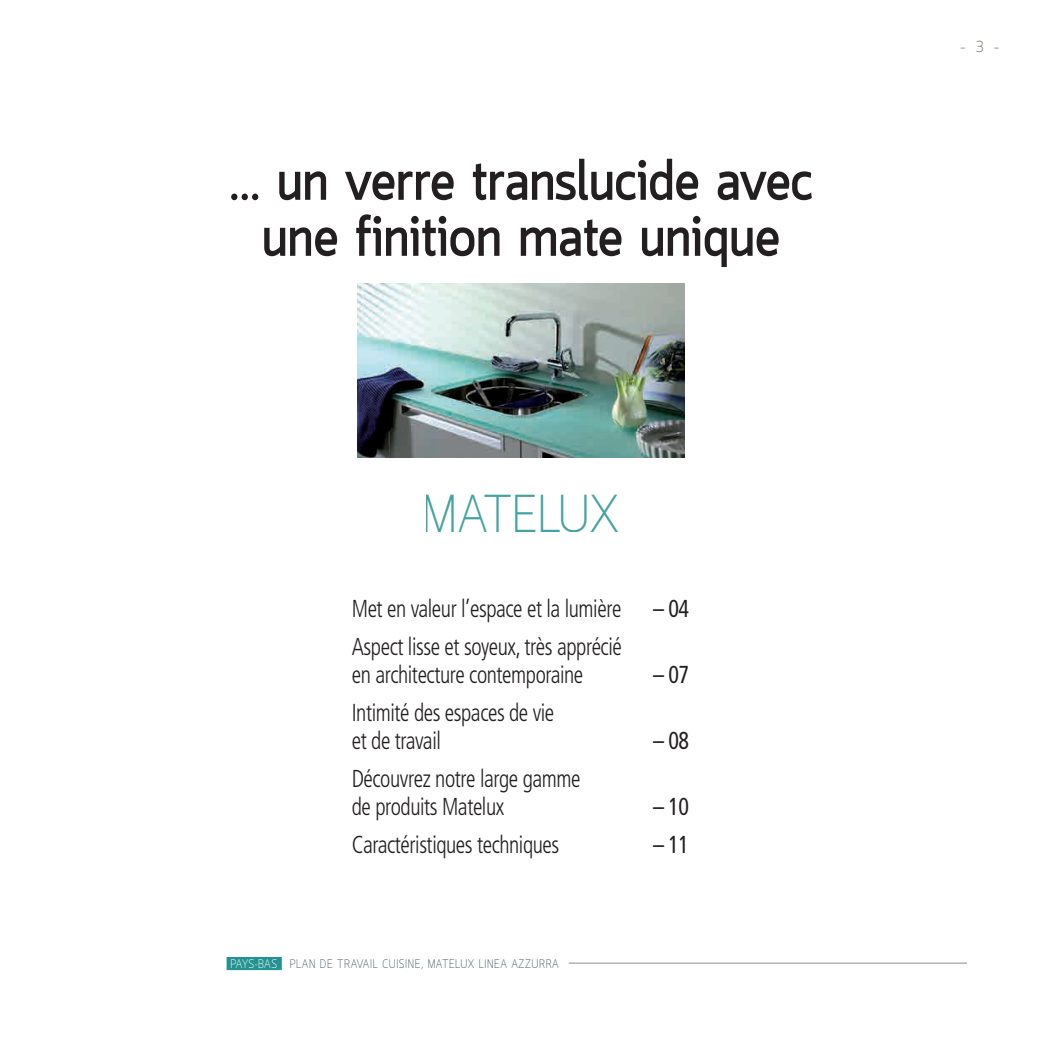
<style>
.page{position:relative;width:1042px;height:1042px;background:#fff}
.page>*{position:absolute;margin:0;border:0;box-sizing:border-box;transform-origin:0 0}
.titre_1_28{font:700 56px/56px "Quark";color:#231f20;text-align:center;scale:.95 1}
.t1{font:300 52.5px "Quark";color:#239291;scale:.95 1}
.t2{font:300 condensed 24.5px/28px "Frutiger LT Std";letter-spacing:-.02em;color:#231f20;scale:.9 1}
.t3{font:condensed 24.5px "Frutiger LT Std";letter-spacing:-.02em;color:#231f20;scale:.9 1}
.t4{font:300 15.75px "Quark";color:#7a6a5b}
.legende_pays{font:300 12.25px "Quark";letter-spacing:.05em;color:#4c5f6c;scale:.9 1}
.s1{color:#fff}
</style>
<div class="page">
<img style="left:358px;top:284px;width:326px;height:173px">
<div style="left:227px;top:957px;width:55px;height:13px;background:#239291"></div>
<hr style="left:569px;top:962px;width:398px;height:1px;background:#8a8c8f">
<p class="titre_1_28" style="left:229px;top:158px;width:616px">... un verre translucide avec une finition mate unique</p>
<h2 class="t1" style="left:423px;top:483px;width:208px">MATELUX</h2>
<p class="t2" style="left:352px;top:595px;width:301px">Met en valeur l’espace et la lumière</p>
<p class="t3" style="left:653px;top:594px;width:42px">– 04</p>
<p class="t2" style="left:352px;top:633px;width:301px">Aspect lisse et soyeux, très apprécié en architecture contemporaine</p>
<p class="t3" style="left:653px;top:660px;width:42px">– 07</p>
<p class="t2" style="left:352px;top:699px;width:227px">Intimité des espaces de vie et de travail</p>
<p class="t2" style="left:352px;top:765px;width:256px">Découvrez notre large gamme de produits Matelux</p>
<p class="t3" style="left:653px;top:726px;width:42px">– 08</p>
<p class="t3" style="left:653px;top:792px;width:42px">– 10</p>
<p class="t2" style="left:352px;top:831px;width:232px">Caractéristiques techniques</p>
<p class="t3" style="left:653px;top:830px;width:42px">– 11</p>
<p class="legende_pays" style="left:231px;top:956px;width:366px"><span class="s1">PAYS-BAS</span> PLAN DE TRAVAIL CUISINE, MATELUX LINEA AZZURRA</p>
<p class="t4" style="left:960px;top:37px;width:40px">– 3 –</p>
</div>
